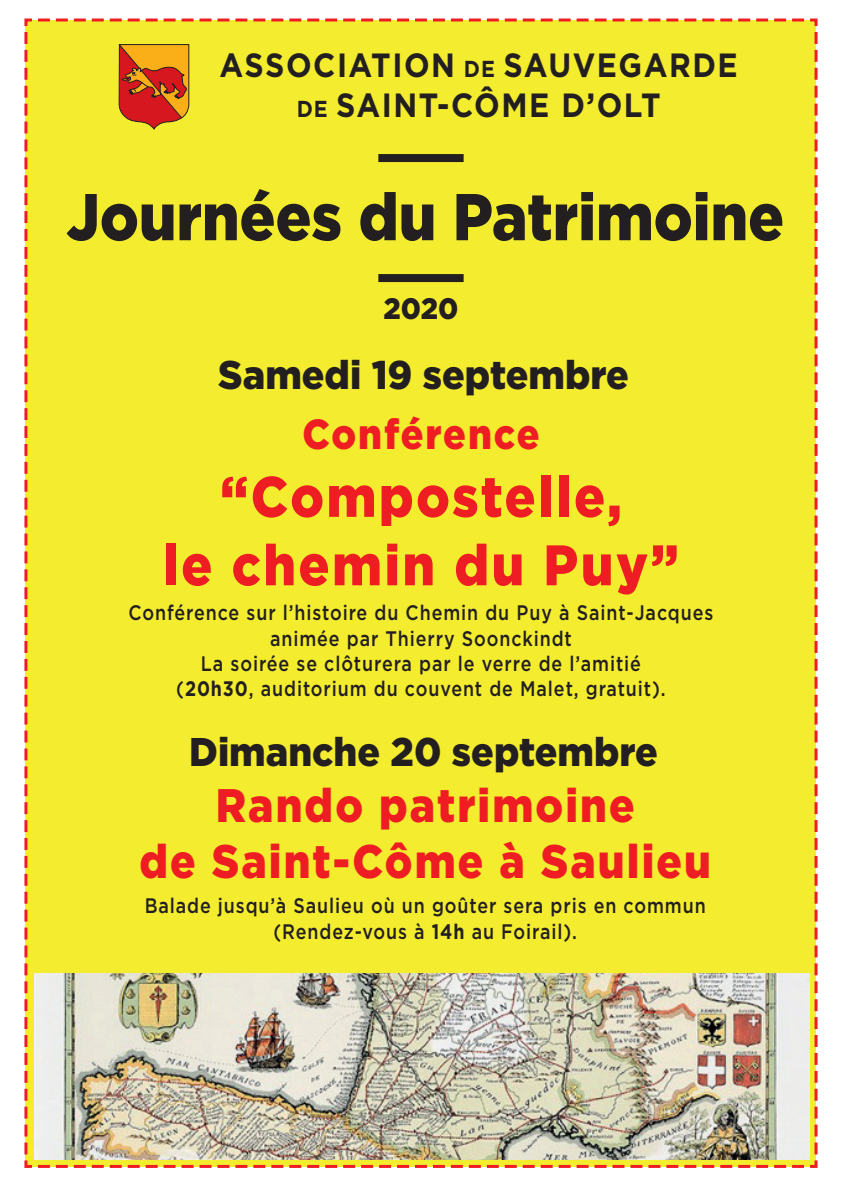
<style>
.page{position:relative;width:842px;height:1191px;background:#fff}
.page>*{position:absolute;margin:0;border:0;box-sizing:border-box;transform-origin:0 0}
.t1{font:900 66px "Gotham";color:#231f20;scale:.9 1}
.t2{font:900 57px/68.4px "Gotham";letter-spacing:.05em;color:#ee1d23;text-align:center;scale:.9 1}
.t3{font:900 47px/56.4px "Gotham";letter-spacing:.05em;color:#ee1d23;text-align:center;scale:.9 1}
.t4{font:900 42px "Gotham";letter-spacing:.05em;color:#ee1d23;scale:.9 1}
.t5{font:900 40px "Gotham";color:#231f20;scale:.94 1}
.t6{font:700 33.5px/40.3px "Gotham";letter-spacing:.05em;color:#231f20;text-align:center;scale:.9 1}
.t7{font:900 29.6px "Gotham";color:#231f20;scale:.94 1}
.t8{font:500 21px/25.2px "Gotham";letter-spacing:.05em;color:#231f20;text-align:center;scale:.85 1}
.s1{font-size:23.1px}
.s2{font-weight:700}
</style>
<div class="page">
<div style="left:24px;top:18px;width:794px;height:1150px;background:#f4ed2f"></div>
<div style="left:378px;top:154px;width:86px;height:8px;background:#231f20"></div>
<div style="left:378px;top:274px;width:86px;height:8px;background:#231f20"></div>
<img style="left:34px;top:973px;width:775px;height:186px">
<h3 class="t6" style="left:220px;top:44px;width:577px">ASSOCIATION <span class="s1">DE</span> SAUVEGARDE<br><span class="s1">DE</span> SAINT-CÔME D’OLT</h3>
<h1 class="t1" style="left:66px;top:171px;width:799px">Journées du Patrimoine</h1>
<h3 class="t7" style="left:383px;top:288px;width:81px">2020</h3>
<h3 class="t5" style="left:218px;top:347px;width:438px">Samedi 19 septembre</h3>
<h3 class="t4" style="left:302px;top:405px;width:265px">Conférence</h3>
<h2 class="t2" style="left:163px;top:462px;width:574px">“Compostelle,<br>le chemin du Puy”</h2>
<p class="t8" style="left:129px;top:600px;width:689px">Conférence sur l’histoire du Chemin du Puy à Saint-Jacques animée par Thierry Soonckindt<br>La soirée se clôturera par le verre de l’amitié<br>(<span class="s2">20h30</span>, auditorium du couvent de Malet, gratuit).</p>
<h3 class="t5" style="left:189px;top:724px;width:500px">Dimanche 20 septembre</h3>
<h3 class="t3" style="left:139px;top:776px;width:637px">Rando patrimoine<br>de Saint-Côme à Saulieu</h3>
<p class="t8" style="left:145px;top:893px;width:662px">Balade jusqu’à Saulieu où un goûter sera pris en commun (Rendez-vous à <span class="s2">14h</span> au Foirail).</p>
</div>
